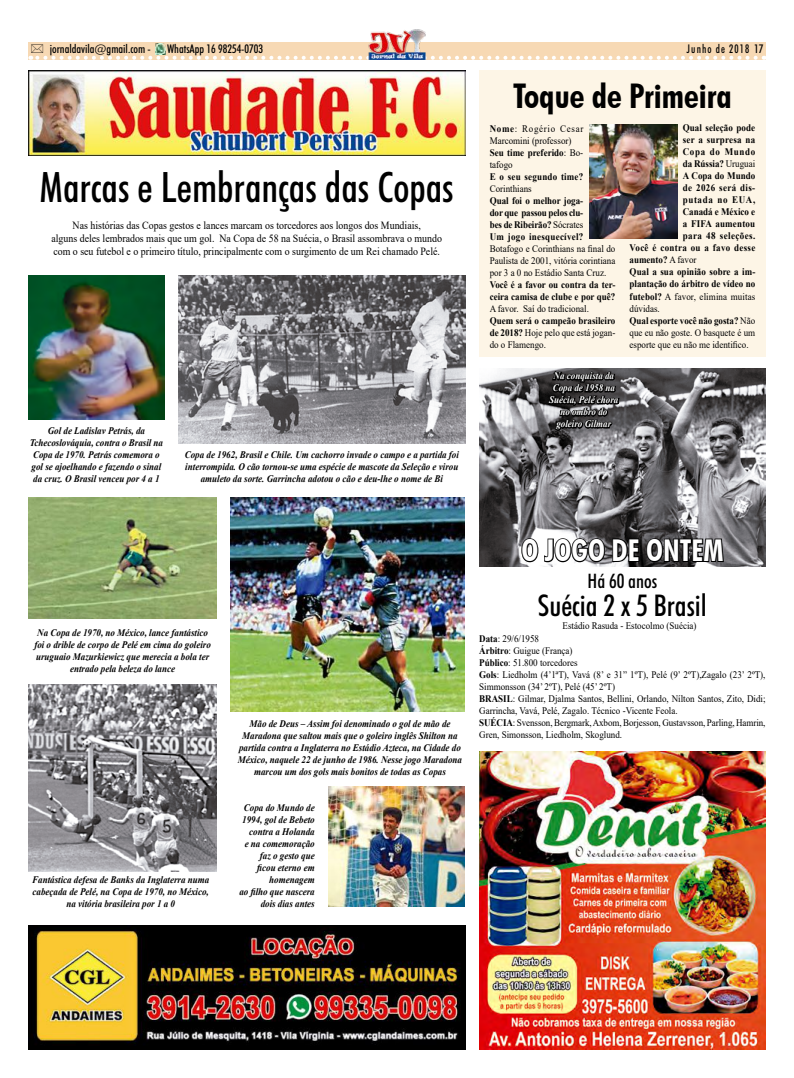
<style>
.page{position:relative;width:794px;height:1078px;background:#fff}
.page>*{position:absolute;margin:0;border:0;box-sizing:border-box;transform-origin:0 0}
.t1{font:500 condensed 42px "Futura BT";color:#000}
.t2{font:700 condensed 34px "Futura BT";color:#000}
.t3{font:500 condensed 30px "Futura BT";color:#000}
.t4{font:700 condensed 30px "Futura BT";color:#fff}
.t5{font:500 condensed 20px "Futura BT";color:#000}
.t6{font:500 condensed 12px "Futura BT";color:#000}
.t7{font:500 condensed 12px "Futura BT";letter-spacing:.1em;color:#000;scale:.9 1}
.t8{font:11px/13.2px "Times New Roman";color:#000;text-align:center;scale:.9 1}
.t9{font:italic 700 10px/12px "Times New Roman";color:#000;text-align:center;scale:.9 1}
.t10{font:10px/12px "Times New Roman";color:#000;scale:.9 1}
.t11{font:700 10px/12px "Times New Roman";color:#000;text-align:justify;scale:.9 1}
.t12{font:italic 700 10px/12px "Times New Roman";color:#fff;text-align:center;scale:.9 1}
.t13{font:700 10px "Times New Roman";letter-spacing:.025em;color:#000;scale:.9 1}
.t14{font:700 10px "Times New Roman";letter-spacing:.03em;color:#000;scale:.9 1}
.t15{font:700 10px "Times New Roman";letter-spacing:.045em;color:#000;scale:.9 1}
.t16{font:700 10px "Times New Roman";letter-spacing:.035em;color:#000;scale:.9 1}
.t17{font:700 10px "Times New Roman";letter-spacing:.065em;color:#000;scale:.9 1}
.t18{font:700 10px "Times New Roman";letter-spacing:.07em;color:#000;scale:.9 1}
.s1{font-weight:700}
.s2{font-weight:400}
</style>
<div class="page">
<div style="left:28px;top:43px;width:737px;height:17px;background:#f7d9b4"></div>
<img style="left:368px;top:29px;width:57px;height:15px">
<img style="left:479px;top:368px;width:286px;height:198px">
<img style="left:479px;top:751px;width:286px;height:298px">
<div style="left:479px;top:70px;width:286px;height:287px;background:#fdf5e6"></div>
<svg style="left:520px;top:516px;width:205px;height:51px"></svg>
<img style="left:28px;top:70px;width:437px;height:86px">
<img style="left:28px;top:925px;width:437px;height:124px">
<svg style="left:546px;top:368px;width:77px;height:83px"></svg>
<img style="left:589px;top:124px;width:88px;height:115px">
<img style="left:28px;top:275px;width:136px;height:145px">
<img style="left:179px;top:275px;width:286px;height:168px">
<img style="left:28px;top:497px;width:189px;height:121px">
<img style="left:230px;top:497px;width:235px;height:214px">
<img style="left:28px;top:684px;width:189px;height:187px">
<img style="left:329px;top:786px;width:136px;height:120px">
<svg style="left:30px;top:44px;width:725px;height:16px"></svg>
<p class="t6" style="left:50px;top:42px;width:103px">jornaldavila@gmail.com -</p>
<p class="t6" style="left:167px;top:42px;width:98px">WhatsApp 16 98254-0703</p>
<p class="t7" style="left:687px;top:42px;width:87px">Junho de 2018 17</p>
<h1 class="t1" style="left:40px;top:162px;width:416px">Marcas e Lembranças das Copas</h1>
<p class="t8" style="left:51px;top:218px;width:435px">Nas histórias das Copas gestos e lances marcam os torcedores aos longos dos Mundiais,<br>alguns deles lembrados mais que um gol. Na Copa de 58 na Suécia, o Brasil assombrava o mundo com o seu futebol e o primeiro título, principalmente com o surgimento de um Rei chamado Pelé.</p>
<p class="t9" style="left:30px;top:424px;width:150px">Gol de Ladislav Petrás, da<br>Tchecoslováquia, contra o Brasil na<br>Copa de 1970. Petrás comemora o gol se ajoelhando e fazendo o sinal da cruz. O Brasil venceu por 4 a 1</p>
<p class="t9" style="left:185px;top:448px;width:306px">Copa de 1962, Brasil e Chile. Um cachorro invade o campo e a partida foi interrompida. O cão tornou-se uma espécie de mascote da Seleção e virou amuleto da sorte. Garrincha adotou o cão e deu-lhe o nome de Bi</p>
<h2 class="t2" style="left:513px;top:76px;width:220px">Toque de Primeira</h2>
<p class="t10" style="left:490px;top:122px;width:105px"><span class="s1">Nome</span>: Rogério Cesar<br>Marcomini (professor)<br><span class="s1">Seu time preferido</span>: Bo&shy;tafogo</p>
<p class="t13" style="left:490px;top:169px;width:105px">E o seu segundo time?</p>
<p class="t10" style="left:490px;top:182px;width:48px">Corinthians</p>
<p class="t11" style="left:490px;top:194px;width:105px">Qual foi o melhor joga&shy;dor que passou pelos clu&shy;bes de Ribeirão? <span class="s2">Sócrates </span>Um jogo inesquecível?</p>
<p class="t10" style="left:490px;top:242px;width:141px;text-align:justify">Botafogo e Corinthians na final do Paulista de 2001, vitória corintiana por 3 a 0 no Estádio Santa Cruz.</p>
<p class="t11" style="left:490px;top:278px;width:141px">Você é a favor ou contra da ter&shy;ceira camisa de clube e por quê?</p>
<p class="t10" style="left:490px;top:302px;width:112px">A favor. Saí do tradicional.</p>
<p class="t11" style="left:490px;top:314px;width:141px">Quem será o campeão brasileiro de 2018? <span class="s2">Hoje pelo que está jogan&shy;do o Flamengo.</span></p>
<p class="t12" style="left:549px;top:369px;width:78px">Na conquista da<br>Copa de 1958 na<br>Suécia, Pelé chora no ombro do goleiro Gilmar</p>
<p class="t11" style="left:683px;top:122px;width:82px">Qual seleção pode</p>
<p class="t13" style="left:683px;top:133px;width:82px">ser a surpresa na</p>
<p class="t18" style="left:683px;top:145px;width:82px">Copa do Mundo</p>
<p class="t11" style="left:683px;top:158px;width:82px">da Rússia? <span class="s2">Uruguai</span></p>
<p class="t11" style="left:683px;top:170px;width:82px">A Copa do Mundo</p>
<p class="t16" style="left:683px;top:181px;width:82px">de 2026 será dis-</p>
<p class="t17" style="left:683px;top:193px;width:82px">putada no EUA,</p>
<p class="t11" style="left:683px;top:206px;width:82px">Canadá e México e</p>
<p class="t13" style="left:683px;top:217px;width:82px">a FIFA aumentou</p>
<p class="t15" style="left:683px;top:229px;width:82px">para 48 seleções.</p>
<p class="t14" style="left:629px;top:241px;width:141px">Você é contra ou a favo desse</p>
<p class="t11" style="left:629px;top:254px;width:76px">aumento? <span class="s2">A favor</span></p>
<p class="t11" style="left:629px;top:266px;width:141px">Qual a sua opinião sobre a im-</p>
<p class="t11" style="left:629px;top:278px;width:141px">plantação do árbitro de vídeo no</p>
<p class="t10" style="left:629px;top:290px;width:141px"><span class="s1">futebol?</span> A favor, elimina muitas</p>
<p class="t10" style="left:629px;top:302px;width:35px">dúvidas.</p>
<p class="t11" style="left:629px;top:314px;width:141px">Qual esporte você não gosta? <span class="s2">Não</span></p>
<p class="t10" style="left:629px;top:326px;width:141px">que eu não goste. O basquete é um</p>
<p class="t10" style="left:629px;top:338px;width:134px">esporte que eu não me identifico.</p>
<p class="t9" style="left:34px;top:626px;width:198px">Na Copa de 1970, no México, lance fantástico foi o drible de corpo de Pelé em cima do goleiro uruguaio Mazurkiewicz que merecia a bola ter entrado pela beleza do lance</p>
<p class="t9" style="left:32px;top:873px;width:198px">Fantástica defesa de Banks da Inglaterra numa cabeçada de Pelé, na Copa de 1970, no México, na vitória brasileira por 1 a 0</p>
<p class="t9" style="left:238px;top:717px;width:251px">Mão de Deus – Assim foi denominado o gol de mão de Maradona que saltou mais que o goleiro inglês Shilton na partida contra a Inglaterra no Estádio Azteca, na Cidade do México, naquele 22 de junho de 1986. Nesse jogo Maradona marcou um dos gols mais bonitos de todas as Copas</p>
<p class="t9" style="left:239px;top:801px;width:85px;text-align:right">Copa do Mundo de<br>1994, gol de Bebeto contra a Holanda<br>e na comemoração faz o gesto que ficou eterno em homenagem<br>ao filho que nascera dois dias antes</p>
<h3 class="t4" style="left:521px;top:532px;width:203px">O JOGO DE ONTEM</h3>
<h3 class="t5" style="left:587px;top:568px;width:71px">Há 60 anos</h3>
<h3 class="t3" style="left:538px;top:587px;width:170px">Suécia 2 x 5 Brasil</h3>
<p class="t10" style="left:562px;top:619px;width:150px">Estádio Rasuda - Estocolmo (Suécia)</p>
<p class="t10" style="left:479px;top:631px;width:319px"><span class="s1">Data</span>: 29/6/1958<br><span class="s1">Árbitro</span>: Guigue (França)<br><span class="s1">Público</span>: 51.800 torcedores<br><span class="s1">Gols</span>: Liedholm (4’1ªT), Vavá (8’ e 31” 1ºT), Pelé (9’ 2ºT),Zagalo (23’ 2ºT), Simmonsson (34’ 2ºT), Pelé (45’ 2ºT)<br><span class="s1">BRASIL</span>: Gilmar, Djalma Santos, Bellini, Orlando, Nílton Santos, Zito, Didi; Garrincha, Vavá, Pelé, Zagalo. Técnico -Vicente Feola.<br><span class="s1">SUÉCIA</span>: Svensson, Bergmark, Axbom, Borjesson, Gustavsson, Parling, Hamrin, Gren, Simonsson, Liedholm, Skoglund.</p>
</div>
